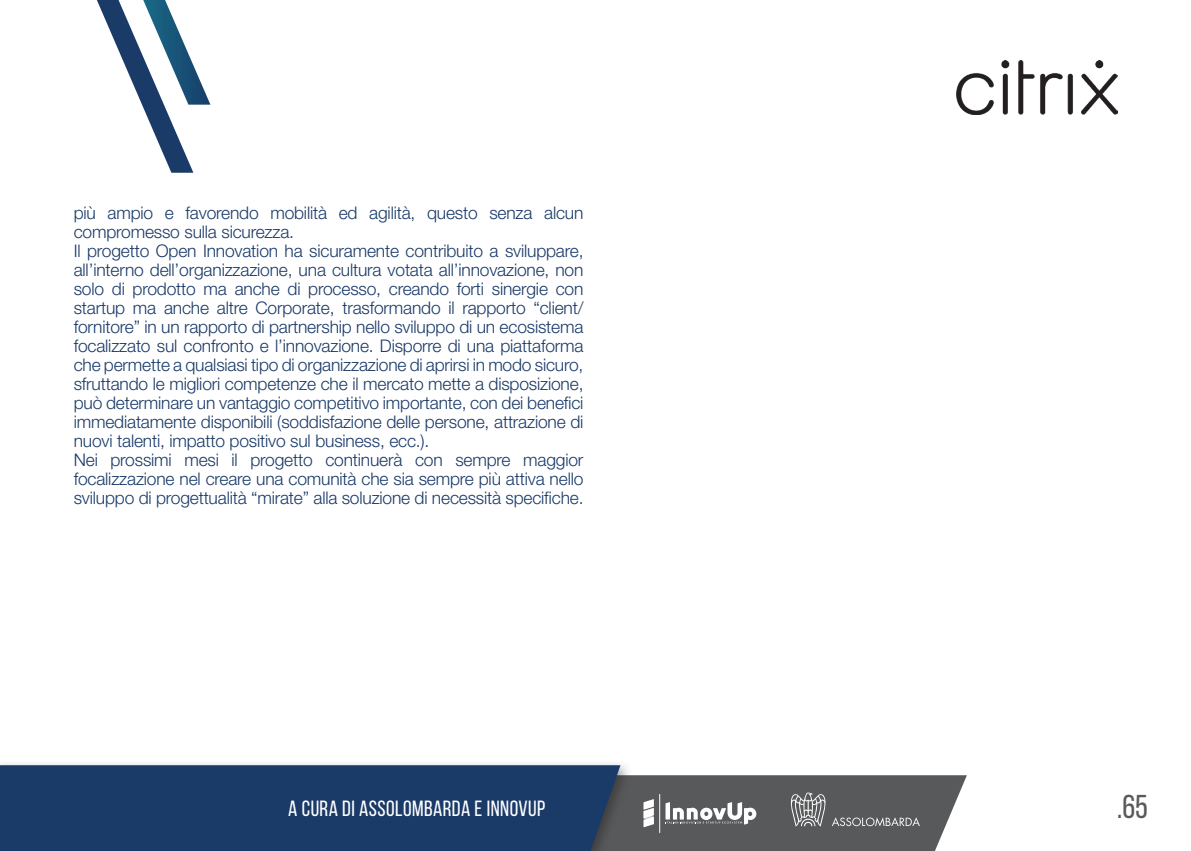
<style>
.page{position:relative;width:1191px;height:851px;background:#fff}
.page>*{position:absolute;margin:0;border:0;box-sizing:border-box;transform-origin:0 0}
.t1{font:33px "Bebas Neue";color:#58595b}
.t2{font:22px "Bebas Neue";letter-spacing:.02em;color:#fff}
.t3{font:300 17.4px/19px "Helvetica Neue LT Std";letter-spacing:-.01em;color:#1a3a68}
</style>
<div class="page">
<svg style="left:633px;top:775px;width:334px;height:75px;background:#626365"></svg>
<div style="left:0;top:759px;width:633px;height:91px;background:#231f20;opacity:.5"></div>
<div style="left:0;top:765px;width:620px;height:85px;background:#1a3a68"></div>
<svg style="left:97px;top:0;width:113px;height:173px"></svg>
<svg style="left:832px;top:817px;width:88px;height:9px"></svg>
<svg style="left:790px;top:792px;width:36px;height:34px"></svg>
<svg style="left:643px;top:799px;width:11px;height:28px"></svg>
<hr style="left:659px;top:794px;width:1px;height:38px;background:#fff">
<svg style="left:665px;top:802px;width:91px;height:22px"></svg>
<img style="left:956px;top:60px;width:161px;height:55px">
<p class="t3" style="left:74px;top:203px;width:511px">più ampio e favorendo mobilità ed agilità, questo senza alcun compromesso sulla sicurezza.<br>Il progetto Open Innovation ha sicuramente contribuito a sviluppare, all’interno dell’organizzazione, una cultura votata all’innovazione, non solo di prodotto ma anche di processo, creando forti sinergie con startup ma anche altre Corporate, trasformando il rapporto “client/ fornitore” in un rapporto di partnership nello sviluppo di un ecosistema focalizzato sul confronto e l’innovazione. Disporre di una piattaforma che permette a qualsiasi tipo di organizzazione di aprirsi in modo sicuro, sfruttando le migliori competenze che il mercato mette a disposizione, può determinare un vantaggio competitivo importante, con dei benefici immediatamente disponibili (soddisfazione delle persone, attrazione di nuovi talenti, impatto positivo sul business, ecc.).<br>Nei prossimi mesi il progetto continuerà con sempre maggior focalizzazione nel creare una comunità che sia sempre più attiva nello sviluppo di progettualità “mirate” alla soluzione di necessità specifiche.</p>
<p class="t2" style="left:288px;top:796px;width:259px">A CURA DI ASSOLOMBARDA E INNOVUP</p>
<h1 class="t1" style="left:1117px;top:788px;width:32px">.65</h1>
</div>
